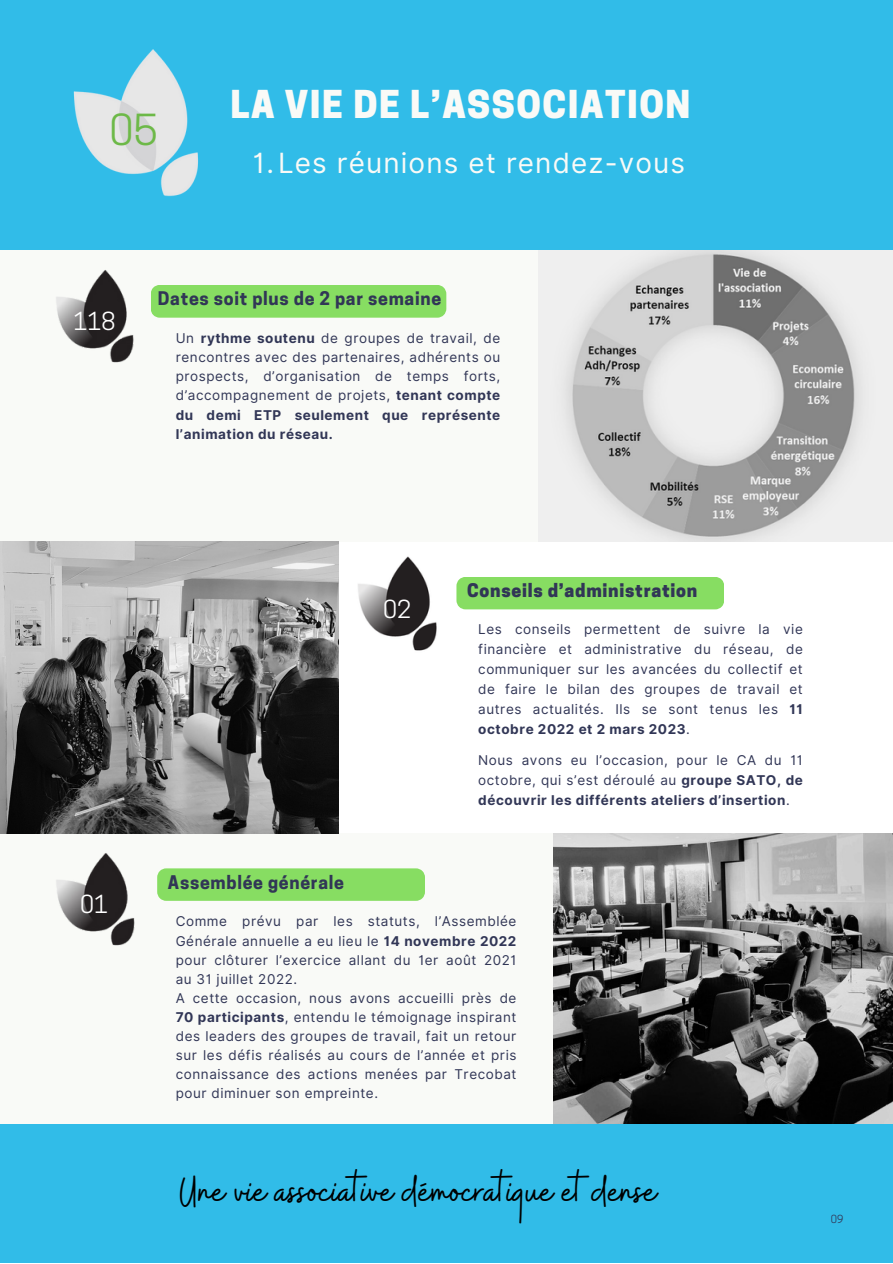
<style>
.page{position:relative;width:893px;height:1264px;background:#fff}
.page>*{position:absolute;margin:0;border:0;box-sizing:border-box;transform-origin:0 0}
.t1{font:44.85px "Buffalo";color:#000}
.t2{font:40.2px "Cooper Hewitt";color:#6db948}
.t3{font:800 36.15px "Cooper Hewitt";letter-spacing:.04em;color:#f9faf7}
.t4{font:27.9px "Inter";letter-spacing:.04em;color:#f9faf7}
.t5{font:23.4px "Cooper Hewitt";color:#fff}
.t6{font:700 17.55px "Cooper Hewitt";letter-spacing:.04em;color:#313656}
.t7{font:800 17.55px "Cooper Hewitt";letter-spacing:.04em;color:#313656}
.t8{font:13.5px/19px "Inter";letter-spacing:.04em;color:#313656;text-align:justify}
.t9{font:10.5px "Cooper Hewitt";color:#313656}
.t10{font:10.5px "Cooper Hewitt";color:#434552}
.s1{font-weight:700}
</style>
<div class="page">
<div style="left:0;top:0;width:892px;height:255px;background:#31bce8"></div>
<div style="left:0;top:251px;width:892px;height:291px;background:#f9faf7"></div>
<div style="left:0;top:833px;width:892px;height:291px;background:#f9faf7"></div>
<img style="left:0;top:542px;width:339px;height:291px">
<img style="left:358px;top:556px;width:79px;height:95px">
<img style="left:56px;top:853px;width:79px;height:93px">
<img style="left:539px;top:251px;width:353px;height:291px">
<img style="left:553px;top:833px;width:339px;height:291px">
<div style="left:0;top:1124px;width:892px;height:138px;background:#31bce8"></div>
<img style="left:73px;top:49px;width:125px;height:148px">
<img style="left:56px;top:270px;width:78px;height:93px">
<div style="left:456px;top:577px;width:268px;height:32px;background:#87dd62"></div>
<div style="left:151px;top:285px;width:295px;height:33px;background:#87dd62"></div>
<div style="left:157px;top:868px;width:268px;height:32px;background:#87dd62"></div>
<p class="t2" style="left:110px;top:115px;width:50px">05</p>
<p class="t3" style="left:231px;top:91px;width:461px">LA VIE DE L’ASSOCIATION</p>
<p class="t4" style="left:253px;top:146px;width:433px">1.Les réunions et rendez-vous</p>
<p class="t5" style="left:73px;top:312px;width:43px">118</p>
<p class="t6" style="left:158px;top:292px;width:285px">Dates soit plus de 2 par semaine</p>
<p class="t8" style="left:176px;top:328px;width:326px">Un <span class="s1">rythme soutenu</span> de groupes de travail, de rencontres avec des partenaires, adhérents ou prospects, d’organisation de temps forts, d’accompagnement de projets, <span class="s1">tenant compte du demi ETP seulement que représente l’animation du réseau.</span></p>
<p class="t5" style="left:80px;top:895px;width:29px">01</p>
<p class="t5" style="left:383px;top:600px;width:29px">02</p>
<p class="t6" style="left:168px;top:875px;width:177px">Assemblée générale</p>
<p class="t7" style="left:467px;top:584px;width:231px">Conseils d’administration</p>
<p class="t8" style="left:478px;top:619px;width:326px;line-height:20px">Les conseils permettent de suivre la vie financière et administrative du réseau, de communiquer sur les avancées du collectif et de faire le bilan des groupes de travail et autres actualités. Ils se sont tenus les <span class="s1">11 octobre 2022 et 2 mars 2023</span>.</p>
<p class="t8" style="left:478px;top:749px;width:326px;line-height:20px">Nous avons eu l’occasion, pour le CA du 11 octobre, qui s’est déroulé au <span class="s1">groupe SATO, de découvrir les différents ateliers d’insertion</span>.</p>
<p class="t8" style="left:176px;top:912px;width:342px">Comme prévu par les statuts, l’Assemblée Générale annuelle a eu lieu le <span class="s1">14 novembre 2022 </span>pour clôturer l’exercice allant du 1er août 2021 au 31 juillet 2022.</p>
<p class="t8" style="left:176px;top:988px;width:342px">A cette occasion, nous avons accueilli près de <span class="s1">70 participants</span>, entendu le témoignage inspirant des leaders des groupes de travail, fait un retour sur les défis réalisés au cours de l’année et pris connaissance des actions menées par Trecobat pour diminuer son empreinte.</p>
<p class="t1" style="left:179px;top:1162px;width:479px">Une vie associative démocratique et dense</p>
<p class="t9" style="left:830px;top:1215px;width:14px">09</p>
<p class="t10" style="left:837px;top:1215px;width:8px">6</p>
</div>
